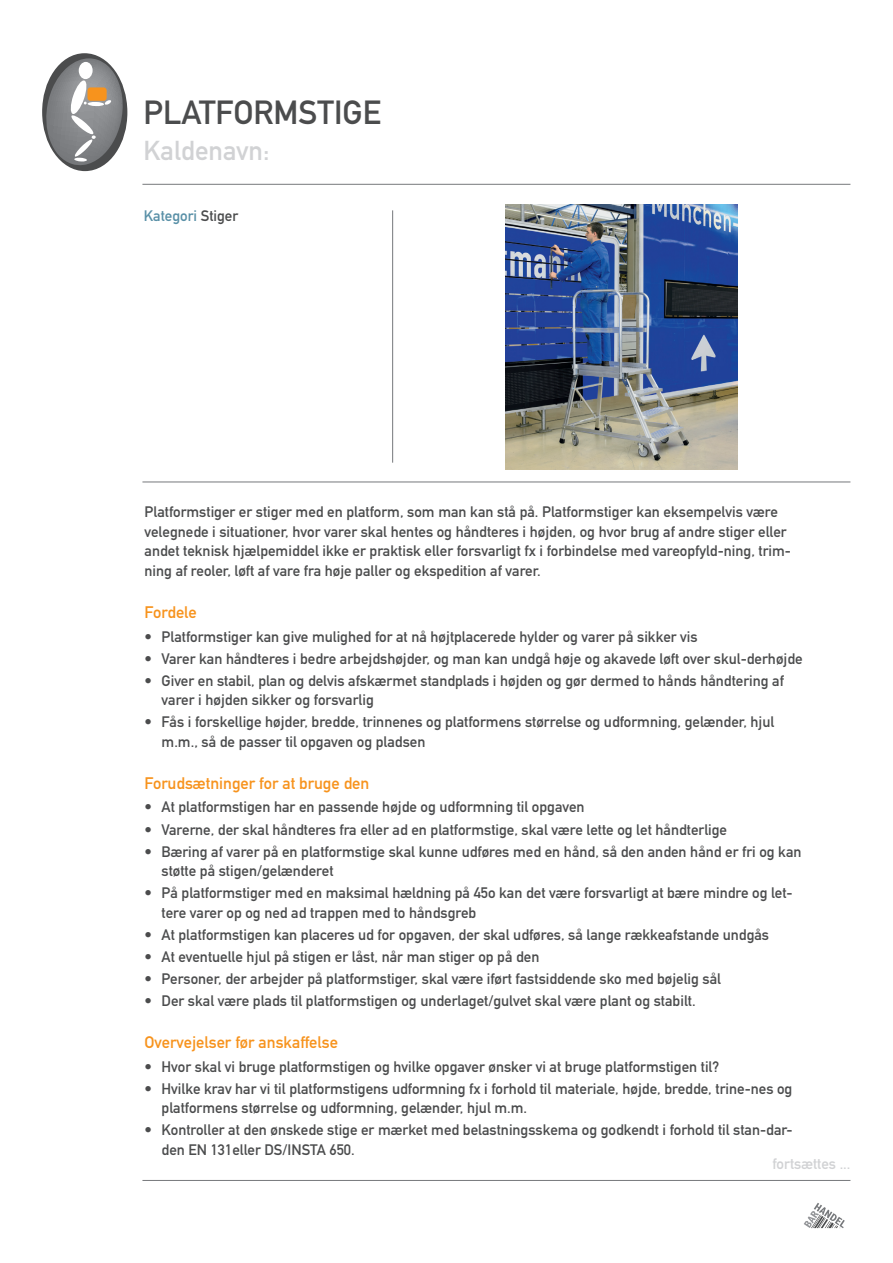
<style>
.page{position:relative;width:893px;height:1263px;background:#fff}
.page>*{position:absolute;margin:0;border:0;box-sizing:border-box;transform-origin:0 0}
.t1{font:33px "DIN Mittelschrift";color:#4b4c4d}
.t2{font:27px "DIN Mittelschrift";color:#d1d2d4}
.t3{font:16.5px "DIN Mittelschrift";color:#f7931d}
.t4{font:15px/19.5px "DIN Mittelschrift";color:#4b4c4d}
.t5{font:15px "DIN Mittelschrift";color:#5990a7}
.t6{font:15px "DIN Mittelschrift";color:#d1d2d4}
.s1{color:#4b4c4d}
</style>
<div class="page">
<hr style="left:142px;top:1180px;width:708px;height:1px;background:#76787b">
<svg style="left:804px;top:1203px;width:41px;height:25px"></svg>
<div style="left:42px;top:53px;width:86px;height:118px;border:10px solid #4b4c4d;border-radius:50%"></div>
<svg style="left:46px;top:58px;width:77px;height:107px"></svg>
<div style="left:87px;top:87px;width:20px;height:14px;background:#f7931d;border-radius:3px"></div>
<hr style="left:142px;top:184px;width:708px;height:1px;background:#76787b">
<hr style="left:142px;top:482px;width:708px;height:1px;background:#76787b">
<hr style="left:392px;top:210px;width:1px;height:253px;background:#76787b">
<img style="left:505px;top:204px;width:233px;height:265px">
<h1 class="t1" style="left:144px;top:93px;width:239px">PLATFORMSTIGE</h1>
<h2 class="t2" style="left:144px;top:134px;width:127px">Kaldenavn:</h2>
<p class="t5" style="left:144px;top:207px;width:96px">Kategori <span class="s1">Stiger</span></p>
<p class="t4" style="left:145px;top:502px;width:648px">Platformstiger er stiger med en platform, som man kan stå på. Platformstiger kan eksempelvis være velegnede i situationer, hvor varer skal hentes og håndteres i højden, og hvor brug af andre stiger eller andet teknisk hjælpemiddel ikke er praktisk eller forsvarligt fx i forbindelse med vareopfyld-ning, trim&shy;ning af reoler, løft af vare fra høje paller og ekspedition af varer.</p>
<p class="t3" style="left:145px;top:602px;width:54px">Fordele</p>
<p class="t4" style="left:145px;top:627px;width:555px">• Platformstiger kan give mulighed for at nå højtplacerede hylder og varer på sikker vis</p>
<p class="t4" style="left:145px;top:649px;width:660px">• Varer kan håndteres i bedre arbejdshøjder, og man kan undgå høje og akavede løft over skul-derhøjde</p>
<p class="t4" style="left:162px;top:671px;width:624px;text-indent:-17px">• Giver en stabil, plan og delvis afskærmet standplads i højden og gør dermed to hånds håndtering af varer i højden sikker og forsvarlig</p>
<p class="t4" style="left:162px;top:712px;width:614px;text-indent:-17px">• Fås i forskellige højder, bredde, trinnenes og platformens størrelse og udformning, gelænder, hjul m.m., så de passer til opgaven og pladsen</p>
<p class="t3" style="left:145px;top:773px;width:226px">Forudsætninger for at bruge den</p>
<p class="t4" style="left:145px;top:797px;width:442px">• At platformstigen har en passende højde og udformning til opgaven</p>
<p class="t4" style="left:145px;top:820px;width:584px">• Varerne, der skal håndteres fra eller ad en platformstige, skal være lette og let håndterlige</p>
<p class="t4" style="left:162px;top:842px;width:642px;text-indent:-17px">• Bæring af varer på en platformstige skal kunne udføres med en hånd, så den anden hånd er fri og kan støtte på stigen/gelænderet</p>
<p class="t4" style="left:162px;top:883px;width:633px;text-indent:-17px">• På platformstiger med en maksimal hældning på 45o kan det være forsvarligt at bære mindre og let&shy;tere varer op og ned ad trappen med to håndsgreb</p>
<p class="t4" style="left:145px;top:925px;width:626px">• At platformstigen kan placeres ud for opgaven, der skal udføres, så lange rækkeafstande undgås</p>
<p class="t4" style="left:145px;top:947px;width:396px">• At eventuelle hjul på stigen er låst, når man stiger op på den</p>
<p class="t4" style="left:145px;top:969px;width:578px">• Personer, der arbejder på platformstiger, skal være iført fastsiddende sko med bøjelig sål</p>
<p class="t4" style="left:145px;top:991px;width:553px">• Der skal være plads til platformstigen og underlaget/gulvet skal være plant og stabilt.</p>
<p class="t3" style="left:145px;top:1032px;width:195px">Overvejelser før anskaffelse</p>
<p class="t4" style="left:145px;top:1057px;width:576px">• Hvor skal vi bruge platformstigen og hvilke opgaver ønsker vi at bruge platformstigen til?</p>
<p class="t4" style="left:162px;top:1079px;width:632px;text-indent:-17px">• Hvilke krav har vi til platformstigens udformning fx i forhold til materiale, højde, bredde, trine-nes og platformens størrelse og udformning, gelænder, hjul m.m.</p>
<p class="t4" style="left:162px;top:1120px;width:633px;text-indent:-17px">• Kontroller at den ønskede stige er mærket med belastningsskema og godkendt i forhold til stan-dar&shy;den EN 131eller DS/INSTA 650.</p>
<p class="t6" style="left:772px;top:1155px;width:79px">fortsættes ...</p>
</div>
